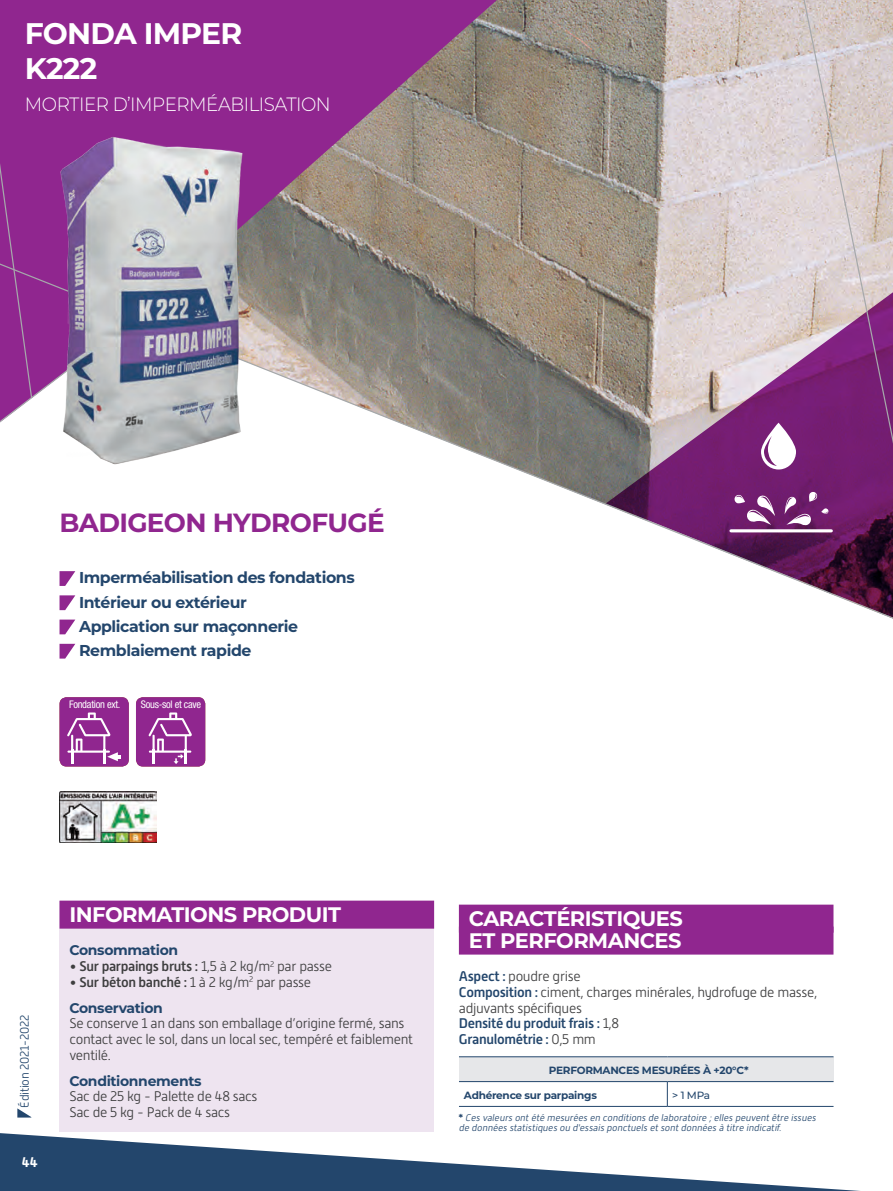
<style>
.page{position:relative;width:893px;height:1191px;background:#fff}
.page>*{position:absolute;margin:0;border:0;box-sizing:border-box;transform-origin:0 0}
.t1{font:700 29.75px/35px "Montserrat";letter-spacing:-.025em;color:#fff}
.t2{font:700 26.25px "Montserrat";letter-spacing:-.025em;color:#90268f}
.t3{font:700 21px/21.9px "Montserrat";letter-spacing:-.025em;color:#fff}
.t4{font:300 19.25px "Montserrat";letter-spacing:-.025em;color:#fff;scale:.95 1}
.t5{font:700 15.75px/24.2px "Montserrat";letter-spacing:-.025em;color:#23466c}
.t6{font:300 14px/15.8px "Alwyn New";letter-spacing:-.025em;color:#3e3e3f}
.t7{font:700 14px "Montserrat";letter-spacing:-.025em;color:#23466c}
.t8{font:700 14px "Alwyn New";color:#fff}
.t9{font:300 12.25px "Alwyn New";letter-spacing:-.025em;color:#23466c}
.t10{font:700 10.5px "Montserrat";letter-spacing:-.025em;color:#23466c}
.t11{font:condensed 10.5px "Helvetica Neue";letter-spacing:-.025em;color:#fff}
.t12{font:500 10.5px "Montserrat";color:#23466c}
.t13{font:italic 300 9.62px/10.5px "Alwyn New";color:#23466c}
.s1{font-weight:500}
.s2{font-weight:500;color:#23466c}
.s3{font-family:"Montserrat";font-weight:700;font-style:normal}
</style>
<div class="page">
<svg style="left:60px;top:619px;width:15px;height:15px"></svg>
<svg style="left:60px;top:644px;width:15px;height:14px"></svg>
<svg style="left:0;top:1133px;width:860px;height:58px"></svg>
<svg style="left:17px;top:1108px;width:14px;height:9px"></svg>
<div style="left:60px;top:901px;width:374px;height:230px;background:#eee4f0"></div>
<div style="left:60px;top:900px;width:374px;height:28px;background:#90268f"></div>
<div style="left:459px;top:904px;width:374px;height:28px;background:#90268f"></div>
<div style="left:459px;top:926px;width:374px;height:28px;background:#90268f"></div>
<div style="left:33px;top:1px;width:104px;height:252px;background:#90268f"></div>
<img style="left:137px;top:0;width:624px;height:253px">
<div style="left:0;top:0;width:33px;height:253px;background:#90268f"></div>
<svg style="left:0;top:253px;width:893px;height:366px"></svg>
<svg style="left:761px;top:0;width:132px;height:469px;background:#c1a3b9"></svg>
<img style="left:60px;top:134px;width:188px;height:333px">
<div style="left:459px;top:1056px;width:374px;height:25px;background:#e6e7e9"></div>
<hr style="left:459px;top:1056px;width:208px;height:1px;background:#23466c">
<hr style="left:667px;top:1056px;width:166px;height:1px;background:#23466c">
<hr style="left:459px;top:1081px;width:208px;height:1px;background:#23466c">
<svg style="left:667px;top:1082px;width:1px;height:24px"></svg>
<hr style="left:667px;top:1081px;width:166px;height:1px;background:#23466c">
<hr style="left:459px;top:1106px;width:208px;height:1px;background:#23466c">
<hr style="left:667px;top:1106px;width:166px;height:1px;background:#23466c">
<img style="left:60px;top:791px;width:97px;height:51px">
<div style="left:60px;top:697px;width:69px;height:69px;background:#90268f;border-radius:7px"></div>
<svg style="left:67px;top:712px;width:54px;height:52px"></svg>
<div style="left:136px;top:697px;width:69px;height:69px;background:#90268f;border-radius:7px"></div>
<svg style="left:148px;top:712px;width:44px;height:52px"></svg>
<h1 class="t1" style="left:25px;top:14px;width:219px">FONDA IMPER<br>K222</h1>
<h3 class="t4" style="left:25px;top:91px;width:324px">MORTIER D’IMPERMÉABILISATION</h3>
<h2 class="t2" style="left:60px;top:503px;width:327px">BADIGEON HYDROFUGÉ</h2>
<p class="t5" style="left:79px;top:565px;width:277px">Imperméabilisation des fondations<br>Intérieur ou extérieur<br>Application sur maçonnerie<br>Remblaiement rapide</p>
<p class="t11" style="left:69px;top:698px;width:53px">Fondation ext.</p>
<p class="t11" style="left:141px;top:698px;width:62px">Sous-sol et cave</p>
<p class="t9" style="left:18px;top:1107px;width:94px;rotate:-90deg">Édition 2021-2022</p>
<p class="t8" style="left:22px;top:1153px;width:17px">44</p>
<h3 class="t3" style="left:69px;top:902px;width:273px">INFORMATIONS PRODUIT</h3>
<h3 class="t3" style="left:469px;top:906px;width:216px">CARACTÉRISTIQUES<br>ET PERFORMANCES</h3>
<p class="t7" style="left:69px;top:940px;width:110px">Consommation</p>
<p class="t6" style="left:69px;top:958px;width:264px">• <span class="s1">Sur parpaings bruts :</span> 1,5 à 2 kg/m<sup>2</sup> par passe</p>
<p class="t6" style="left:69px;top:974px;width:243px">• <span class="s1">Sur béton banché :</span> 1 à 2 kg/m<sup>2</sup> par passe</p>
<p class="t7" style="left:69px;top:997px;width:95px">Conservation</p>
<p class="t6" style="left:69px;top:1015px;width:345px">Se conserve 1 an dans son emballage d’origine fermé, sans contact avec le sol, dans un local sec, tempéré et faiblement ventilé.</p>
<p class="t7" style="left:69px;top:1070px;width:134px">Conditionnements</p>
<p class="t6" style="left:69px;top:1088px;width:190px">Sac de 25 kg - Palette de 48 sacs<br>Sac de 5 kg - Pack de 4 sacs</p>
<p class="t6" style="left:459px;top:968px;width:360px"><span class="s2">Aspect :</span> poudre grise<br><span class="s2">Composition :</span> ciment, charges minérales, hydrofuge de masse, adjuvants spécifiques<br><span class="s2">Densité du produit frais :</span> 1,8<br><span class="s2">Granulométrie :</span> 0,5 mm</p>
<p class="t10" style="left:549px;top:1063px;width:201px">PERFORMANCES MESURÉES À +20°C*</p>
<p class="t10" style="left:464px;top:1087px;width:134px">Adhérence sur parpaings</p>
<p class="t12" style="left:672px;top:1088px;width:39px">&gt; 1 MPa</p>
<p class="t13" style="left:459px;top:1112px;width:360px"><span class="s3">*</span> Ces valeurs ontété mesurées en conditions de laboratoire ;elles peuventêtre issues de données statistiques ou d'essais ponctuels etsontdonnées à titre indicatif.</p>
</div>
